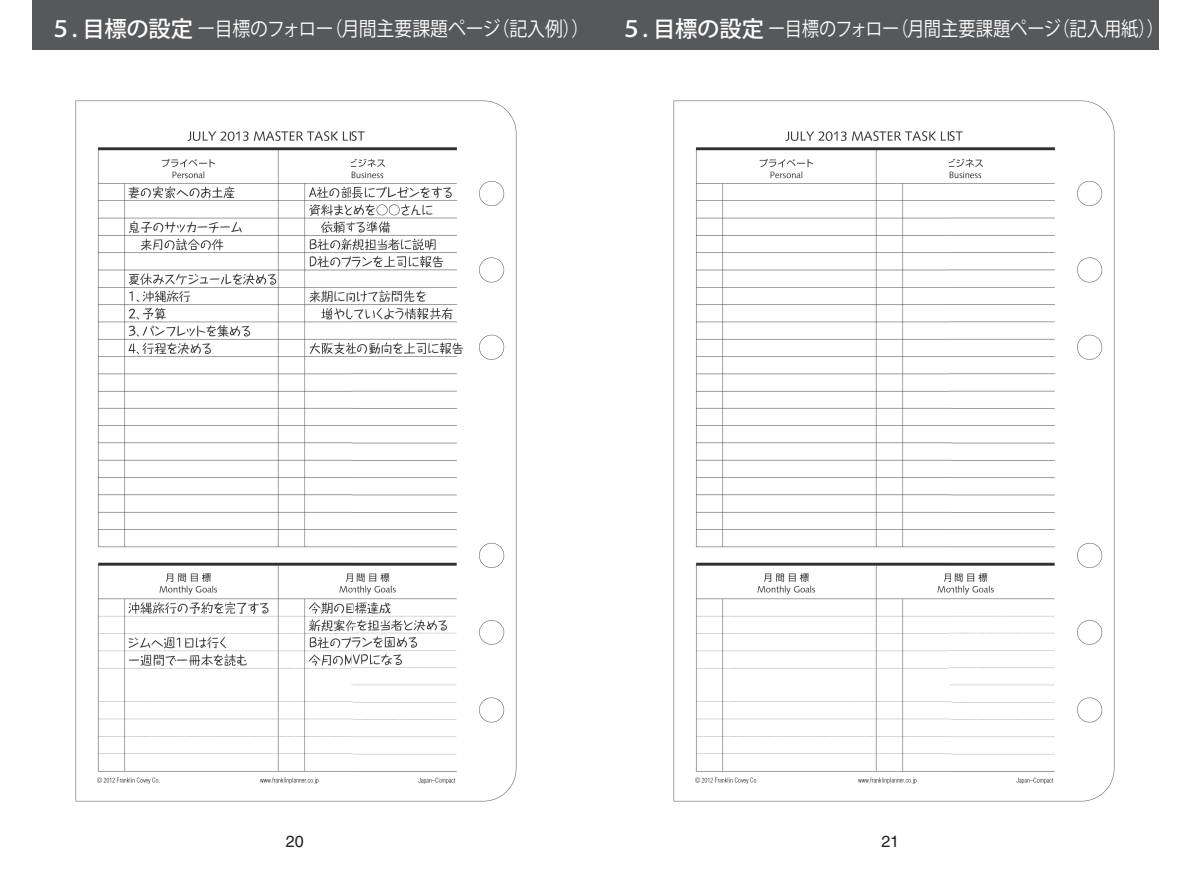
<style>
.page{position:relative;width:1191px;height:893px;background:#fff}
.page>*{position:absolute;margin:0;border:0;box-sizing:border-box;transform-origin:0 0}
.t1{font:19.78px "Koz Go Pro";letter-spacing:-.01em;color:#fff;scale:.87 1}
.t2{font:19.78px "Koz Go Pro";letter-spacing:-.01em;color:#fff;scale:.9 1}
.t3{font:16.1px "Helvetica";color:#231f20}
.s1{font-weight:500;font-size:22.4px}
</style>
<div class="page">
<div style="left:32px;top:0;width:563px;height:50px;background:#57585a"></div>
<div style="left:595px;top:0;width:563px;height:50px;background:#57585a"></div>
<img style="left:673px;top:100px;width:442px;height:702px">
<img style="left:75px;top:100px;width:442px;height:702px">
<p class="t2" style="left:50px;top:16px;width:601px"><span class="s1">５. 目標の設定</span>ー目標のフォロー（月間主要課題ページ（記入例））</p>
<p class="t1" style="left:620px;top:16px;width:626px"><span class="s1">５. 目標の設定</span>ー目標のフォロー（月間主要課題ページ（記入用紙））</p>
<p class="t3" style="left:286px;top:832px;width:19px">20</p>
<p class="t3" style="left:881px;top:832px;width:19px">21</p>
</div>
